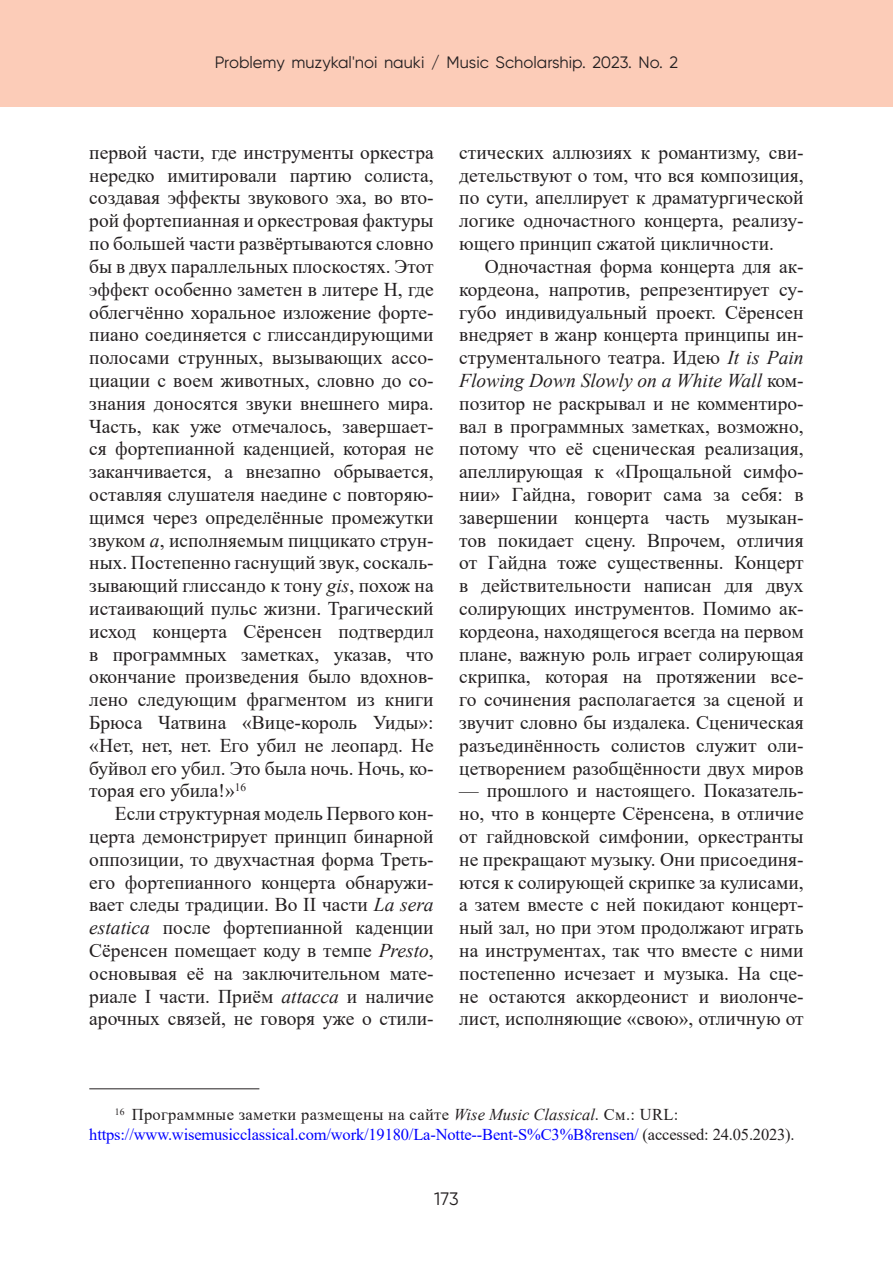
<style>
.page{position:relative;width:893px;height:1263px;background:#fff}
.page>*{position:absolute;margin:0;border:0;box-sizing:border-box;transform-origin:0 0}
.Текст{font:19.5px/22.8px "Times New Roman";color:#231f20;text-align:justify}
.t1{font:18px "Gilroy";color:#231f20}
.Примечание{font:16.5px "Times New Roman";letter-spacing:-.01em;color:#00f}
.Примечание-2{font:16.5px "Times New Roman";letter-spacing:.02em;color:#231f20}
.t2{font:16.5px "Gilroy";color:#231f20}
.s1{font-style:italic}
.s2{color:#231f20}
</style>
<div class="page">
<div style="left:0;top:0;width:893px;height:107px;background:#fcccb8"></div>
<hr style="left:89px;top:1088px;width:170px;height:1px;background:#231f20">
<p class="t2" style="left:215px;top:53px;width:465px">Problemy muzykal'noi nauki / Music Scholarship. 2023. No. 2</p>
<p class="Текст" style="left:89px;top:140px;width:346px">первой части, где инструменты оркестра нередко имитировали партию солиста, создавая эффекты звукового эха, во вто&shy;рой фортепианная и оркестровая фактуры по большей части развёртываются словно бы в двух параллельных плоскостях. Этот эффект особенно заметен в литере Н, где облегчённо хоральное изложение форте&shy;пиано соединяется с глиссандирующими полосами струнных, вызывающих ассо&shy;циации с воем животных, словно до со&shy;знания доносятся звуки внешнего мира.<br>Часть, как уже отмечалось, завершает&shy;ся фортепианной каденцией, которая не заканчивается, а внезапно обрывается, оставляя слушателя наедине с повторяю&shy;щимся через определённые промежутки звуком <span class="s1">а</span>, исполняемым пиццикато струн&shy;ных. Постепенно гаснущий звук, соскаль&shy;зывающий глиссандо к тону <span class="s1">gis</span>, похож на истаивающий пульс жизни. Трагический исход концерта Сёренсен подтвердил в программных заметках, указав, что окончание произведения было вдохнов&shy;лено следующим фрагментом из книги Брюса Чатвина «Вице-король Уиды»: «Нет, нет, нет. Его убил не леопард. Не буйвол его убил. Это была ночь. Ночь, ко&shy;торая его убила!»<sup>16</sup></p>
<p class="Текст" style="left:89px;top:802px;width:346px;text-indent:26px">Если структурная модель Первого кон&shy;церта демонстрирует принцип бинарной оппозиции, то двухчастная форма Треть&shy;его фортепианного концерта обнаружи&shy;вает следы традиции. Во II части <span class="s1">La sera estatica</span> после фортепианной каденции Сёренсен помещает коду в темпе <span class="s1">Presto</span>, основывая её на заключительном мате&shy;риале I части. Приём <span class="s1">attacca</span> и наличие арочных связей, не говоря уже о стили-</p>
<p class="Текст" style="left:459px;top:140px;width:346px">стических аллюзиях к романтизму, сви&shy;детельствуют о том, что вся композиция, по сути, апеллирует к драматургической логике одночастного концерта, реализу&shy;ющего принцип сжатой цикличности.</p>
<p class="Текст" style="left:459px;top:254px;width:346px;text-indent:26px">Одночастная форма концерта для ак&shy;кордеона, напротив, репрезентирует су&shy;губо индивидуальный проект. Сёренсен внедряет в жанр концерта принципы ин&shy;струментального театра. Идею <span class="s1">It is Pain Flowing Down Slowly on a White Wall</span> ком&shy;позитор не раскрывал и не комментиро&shy;вал в программных заметках, возможно, потому что её сценическая реализация, апеллирующая к «Прощальной симфо&shy;нии» Гайдна, говорит сама за себя: в завершении концерта часть музыкан&shy;тов покидает сцену. Впрочем, отличия от Гайдна тоже существенны. Концерт в действительности написан для двух солирующих инструментов. Помимо ак&shy;кордеона, находящегося всегда на первом плане, важную роль играет солирующая скрипка, которая на протяжении все&shy;го сочинения располагается за сценой и звучит словно бы издалека. Сценическая разъединённость солистов служит оли&shy;цетворением разобщённости двух миров</p>
<p class="Текст" style="left:459px;top:779px;width:346px">— прошлого и настоящего. Показатель&shy;но, что в концерте Сёренсена, в отличие от гайдновской симфонии, оркестранты не прекращают музыку. Они присоединя&shy;ются к солирующей скрипке за кулисами, а затем вместе с ней покидают концерт&shy;ный зал, но при этом продолжают играть на инструментах, так что вместе с ними постепенно исчезает и музыка. На сце&shy;не остаются аккордеонист и виолонче&shy;лист, исполняющие «свою», отличную от</p>
<p class="Примечание-2" style="left:115px;top:1103px;width:565px"><sup>16</sup> Программные заметки размещены на сайте <span class="s1">Wise Music Classical</span>. См.: URL:</p>
<p class="Примечание" style="left:89px;top:1123px;width:707px">https://www.wisemusicclassical.com/work/19180/La-Notte--Bent-S%C3%B8rensen/ <span class="s2">(accessed: 24.05.2023).</span></p>
<p class="t1" style="left:434px;top:1188px;width:26px">173</p>
</div>
